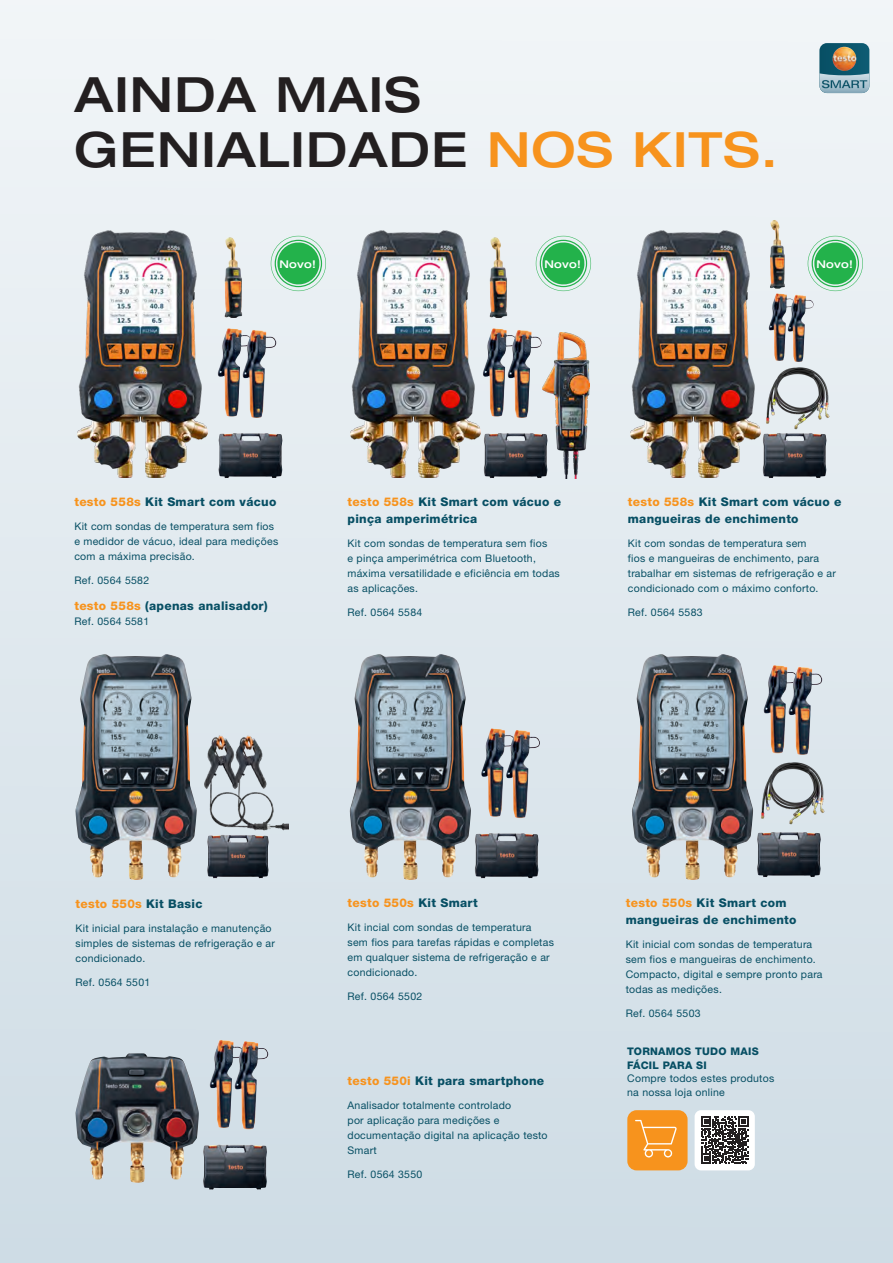
<style>
.page{position:relative;width:893px;height:1263px;background:#fff}
.page>*{position:absolute;margin:0;border:0;box-sizing:border-box;transform-origin:0 0}
.Headline_29pt{font:500 expanded 48.6px/55.3px "Helvetica Neue LTW1 G";letter-spacing:.025em;color:#231f20}
.Copy_8_5_pt{font:800 12px/16.5px "Helvetica Neue LTW1 G";letter-spacing:.025em;color:#074f64}
.Copy_8_5_pt-2{font:800 12px "Helvetica Neue LTW1 G";letter-spacing:.025em;color:#f7931d}
.t1{font:500 expanded 10.65px "Helvetica Neue LTW1 G";letter-spacing:.025em;color:#fff}
.OrderText_P2{font:10.5px/15px "Helvetica Neue LTW1 G";letter-spacing:.025em;color:#074f64}
.t2{font:800 10.5px/13.5px "Helvetica Neue LTW1 G";letter-spacing:.025em;color:#074f64}
.s1{color:#f7931d}
.s2{color:#074f64}
</style>
<div class="page">
<div style="left:0;top:0;width:893px;height:1263px;background:linear-gradient(to bottom,#f1f5f7,#c6d3db)"></div>
<img style="left:189px;top:721px;width:99px;height:123px">
<img style="left:543px;top:332px;width:47px;height:146px">
<div style="left:695px;top:1110px;width:60px;height:60px;background:#fff;border-radius:6px"></div>
<svg style="left:701px;top:1116px;width:47px;height:48px"></svg>
<div style="left:627px;top:1110px;width:61px;height:60px;background:#f7931d;border-radius:9px"></div>
<svg style="left:635px;top:1120px;width:42px;height:37px"></svg>
<svg style="left:819px;top:43px;width:50px;height:50px;background:#668589"></svg>
<hr style="left:892px;top:0;width:1px;height:631px;background:#cedce5">
<hr style="left:892px;top:631px;width:1px;height:632px;background:#cedce5">
<img style="left:75px;top:1053px;width:69px;height:130px">
<img style="left:210px;top:1040px;width:33px;height:88px">
<img style="left:235px;top:1041px;width:33px;height:88px">
<img style="left:203px;top:1144px;width:64px;height:45px">
<img style="left:490px;top:237px;width:17px;height:81px">
<img style="left:483px;top:328px;width:34px;height:88px">
<img style="left:508px;top:330px;width:33px;height:88px">
<img style="left:484px;top:433px;width:64px;height:45px">
<img style="left:224px;top:237px;width:18px;height:81px">
<img style="left:218px;top:328px;width:34px;height:88px">
<img style="left:243px;top:330px;width:33px;height:88px">
<img style="left:219px;top:433px;width:63px;height:45px">
<img style="left:481px;top:728px;width:34px;height:89px">
<img style="left:506px;top:730px;width:34px;height:88px">
<img style="left:475px;top:833px;width:64px;height:45px">
<img style="left:756px;top:760px;width:74px;height:67px">
<img style="left:762px;top:365px;width:73px;height:66px">
<img style="left:207px;top:835px;width:62px;height:43px">
<img style="left:764px;top:665px;width:33px;height:88px">
<img style="left:788px;top:667px;width:34px;height:88px">
<img style="left:757px;top:832px;width:64px;height:45px">
<img style="left:770px;top:220px;width:15px;height:69px">
<img style="left:769px;top:293px;width:25px;height:68px">
<img style="left:787px;top:294px;width:26px;height:68px">
<img style="left:763px;top:433px;width:63px;height:45px">
<img style="left:78px;top:230px;width:129px;height:248px">
<img style="left:351px;top:230px;width:129px;height:248px">
<img style="left:631px;top:230px;width:129px;height:248px">
<img style="left:75px;top:654px;width:90px;height:223px">
<img style="left:350px;top:654px;width:89px;height:223px">
<img style="left:632px;top:654px;width:89px;height:223px">
<svg style="left:271px;top:236px;width:55px;height:55px;background:#7ece98"></svg>
<svg style="left:536px;top:236px;width:55px;height:55px;background:#7ece98"></svg>
<svg style="left:808px;top:236px;width:55px;height:55px;background:#7ece98"></svg>
<p class="Headline_29pt" style="left:74px;top:65px;width:705px">AINDA MAIS<br>GENIALIDADE <span class="s1">NOS KITS.</span></p>
<p class="t1" style="left:279px;top:257px;width:38px">Novo!</p>
<p class="t1" style="left:544px;top:257px;width:38px">Novo!</p>
<p class="t1" style="left:816px;top:257px;width:38px">Novo!</p>
<p class="Copy_8_5_pt" style="left:74px;top:494px;width:203px"><span class="s1">testo 558s</span> Kit Smart com vácuo</p>
<p class="OrderText_P2" style="left:74px;top:519px;width:205px">Kit com sondas de temperatura sem fios e medidor de vácuo, ideal para medições com a máxima precisão.</p>
<p class="OrderText_P2" style="left:74px;top:573px;width:76px">Ref. 0564 5582</p>
<p class="Copy_8_5_pt" style="left:74px;top:597px;width:195px"><span class="s1">testo 558s</span> (apenas analisador)</p>
<p class="OrderText_P2" style="left:74px;top:613px;width:76px">Ref. 0564 5581</p>
<p class="Copy_8_5_pt" style="left:348px;top:494px;width:215px"><span class="s1">testo 558s</span> Kit Smart com vácuo e pinça amperimétrica</p>
<p class="OrderText_P2" style="left:348px;top:535px;width:214px">Kit com sondas de temperatura sem fios<br>e pinça amperimétrica com Bluetooth, máxima versatilidade e eficiência em todas as aplicações.</p>
<p class="OrderText_P2" style="left:348px;top:604px;width:76px">Ref. 0564 5584</p>
<p class="Copy_8_5_pt" style="left:628px;top:494px;width:215px"><span class="s1">testo 558s</span> Kit Smart com vácuo e mangueiras de enchimento</p>
<p class="OrderText_P2" style="left:628px;top:535px;width:210px">Kit com sondas de temperatura sem<br>fios e mangueiras de enchimento, para trabalhar em sistemas de refrigeração e ar condicionado com o máximo conforto.</p>
<p class="OrderText_P2" style="left:628px;top:604px;width:76px">Ref. 0564 5583</p>
<p class="Copy_8_5_pt-2" style="left:75px;top:896px;width:129px">testo 550s <span class="s2">Kit Basic</span></p>
<p class="OrderText_P2" style="left:75px;top:920px;width:201px">Kit inicial para instalação e manutenção simples de sistemas de refrigeração e ar condicionado.</p>
<p class="OrderText_P2" style="left:75px;top:974px;width:76px">Ref. 0564 5501</p>
<p class="Copy_8_5_pt-2" style="left:348px;top:896px;width:132px">testo 550s <span class="s2">Kit Smart</span></p>
<p class="OrderText_P2" style="left:348px;top:920px;width:208px">Kit incial com sondas de temperatura sem fios para tarefas rápidas e completas em qualquer sistema de refrigeração e ar condicionado.</p>
<p class="OrderText_P2" style="left:348px;top:989px;width:76px">Ref. 0564 5502</p>
<p class="Copy_8_5_pt" style="left:348px;top:1072px;width:198px"><span class="s1">testo 550i</span> Kit para smartphone</p>
<p class="OrderText_P2" style="left:348px;top:1097px;width:202px">Analisador totalmente controlado<br>por aplicação para medições e documentação digital na aplicação testo<br>Smart</p>
<p class="OrderText_P2" style="left:348px;top:1166px;width:76px">Ref. 0564 3550</p>
<p class="Copy_8_5_pt" style="left:626px;top:895px;width:172px"><span class="s1">testo 550s</span> Kit Smart com mangueiras de enchimento</p>
<p class="OrderText_P2" style="left:626px;top:936px;width:198px">Kit inicial com sondas de temperatura sem fios e mangueiras de enchimento.<br>Compacto, digital e sempre pronto para todas as medições.</p>
<p class="OrderText_P2" style="left:626px;top:1005px;width:76px">Ref. 0564 5503</p>
<p class="t2" style="left:627px;top:1045px;width:133px">TORNAMOS TUDO MAIS<br>FÁCIL PARA SI</p>
<p class="OrderText_P2" style="left:627px;top:1072px;width:149px;line-height:13.5px">Compre todos estes produtos na nossa loja online</p>
</div>
